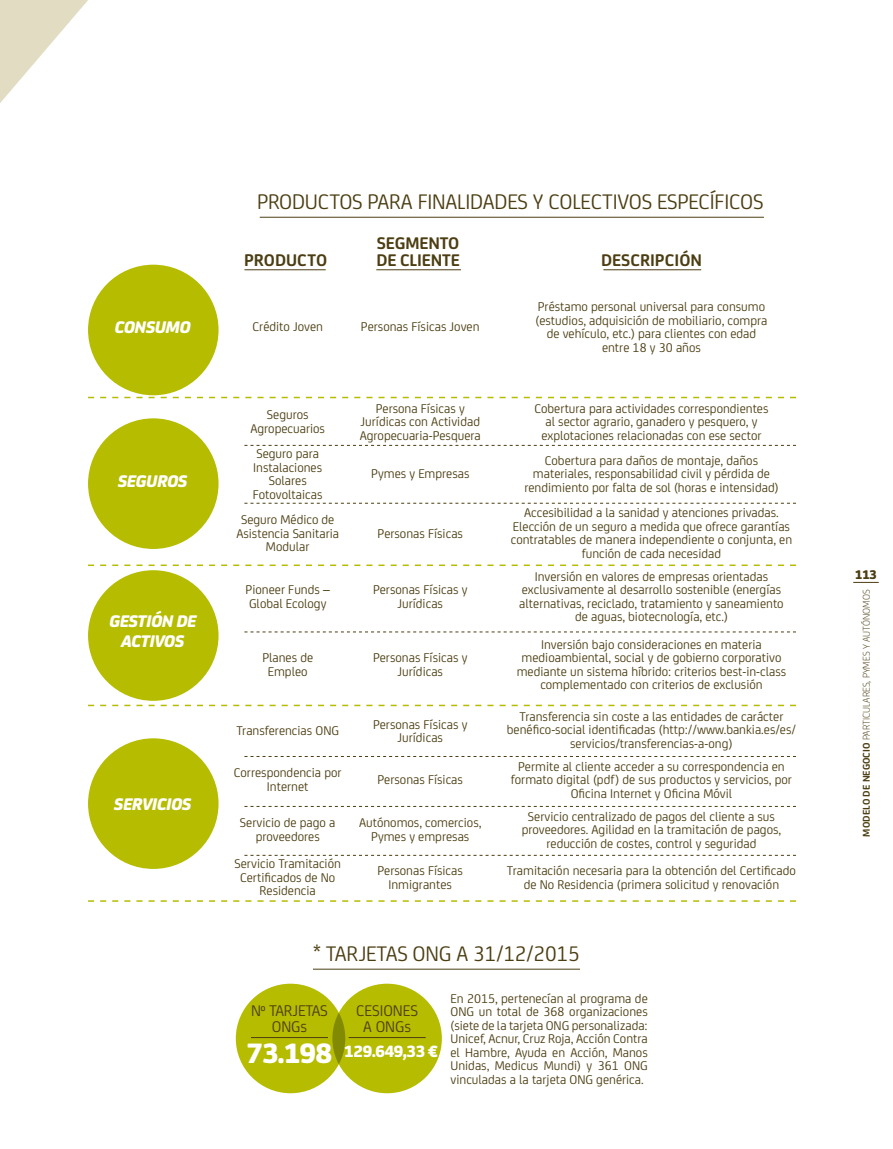
<style>
.page{position:relative;width:893px;height:1149px;background:#fff}
.page>*{position:absolute;margin:0;border:0;box-sizing:border-box;transform-origin:0 0}
.t1{font:800 30px "Bankia";color:#fff}
.t2{font:22.5px "Bankia";letter-spacing:-.01em;color:#4c3e12}
.t3{font:italic 800 18px "Bankia";letter-spacing:-.03em;color:#fff}
.t4{font:700 18px/16.5px "Bankia";letter-spacing:-.01em;color:#4c3e12}
.t5{font:800 17.4px "Bankia";letter-spacing:-.05em;color:#fff}
.t6{font:16.5px/15px "Bankia";color:#4c3e12}
.t7{font:13.5px/13.5px "Bankia";color:#4c3e12;text-align:center}
.t8{font:800 13.5px "Bankia";color:#4c3e12}
.t9{font:300 10.5px "Bankia";color:#4c3e12}
.s1{font-weight:700}
</style>
<div class="page">
<img style="left:0;top:0;width:88px;height:103px">
<svg style="left:853px;top:582px;width:26px;height:1px"></svg>
<hr style="left:260px;top:217px;width:504px;height:1px;background:#4c3e12">
<hr style="left:313px;top:968px;width:267px;height:1px;background:#4c3e12">
<svg style="left:244px;top:445px;width:552px;height:1px"></svg>
<svg style="left:244px;top:502px;width:552px;height:1px"></svg>
<svg style="left:244px;top:631px;width:552px;height:1px"></svg>
<svg style="left:245px;top:805px;width:551px;height:1px"></svg>
<svg style="left:244px;top:854px;width:552px;height:1px"></svg>
<svg style="left:88px;top:564px;width:708px;height:2px"></svg>
<svg style="left:88px;top:704px;width:708px;height:2px"></svg>
<svg style="left:88px;top:900px;width:708px;height:1px"></svg>
<svg style="left:88px;top:396px;width:708px;height:2px"></svg>
<div style="left:88px;top:264px;width:131px;height:131px;background:#b6bc00;border-radius:50%"></div>
<div style="left:88px;top:418px;width:131px;height:131px;background:#b6bc00;border-radius:50%"></div>
<div style="left:88px;top:570px;width:131px;height:130px;background:#b6bc00;border-radius:50%"></div>
<div style="left:88px;top:738px;width:131px;height:130px;background:#b6bc00;border-radius:50%"></div>
<hr style="left:244px;top:269px;width:82px;height:1px;background:#4c3e12">
<hr style="left:376px;top:269px;width:85px;height:1px;background:#4c3e12">
<hr style="left:603px;top:269px;width:98px;height:1px;background:#4c3e12">
<div style="left:236px;top:983px;width:109px;height:109px;background:#b6bc00;border-radius:50%"></div>
<hr style="left:251px;top:1036px;width:77px;height:1px;background:#4c3e12">
<div style="left:332px;top:983px;width:110px;height:109px;background:#b6bc00;border-radius:50%"></div>
<hr style="left:349px;top:1036px;width:77px;height:1px;background:#4c3e12">
<h2 class="t2" style="left:257px;top:185px;width:508px">PRODUCTOS PARA FINALIDADES Y COLECTIVOS ESPECÍFICOS</h2>
<h3 class="t4" style="left:244px;top:250px;width:12px">PROD</h3>
<h3 class="t4" style="left:286px;top:250px;width:22px">UCTO</h3>
<h3 class="t4" style="left:376px;top:234px;width:76px">SEGMENTO<br>DE CLIENTE</h3>
<h3 class="t3" style="left:115px;top:312px;width:53px">CONSUMO</h3>
<p class="t7" style="left:252px;top:319px;width:72px">Crédito Joven</p>
<p class="t7" style="left:361px;top:319px;width:120px">Personas Físicas Joven</p>
<h3 class="t4" style="left:601px;top:250px;width:11px">DESCR</h3>
<h3 class="t4" style="left:650px;top:250px;width:53px">IPCIÓN</h3>
<p class="t7" style="left:536px;top:299px;width:233px">Préstamo personal universal para consumo (estudios, adquisición de mobiliario, compra de vehículo, etc.) para clientes con edad entre 18 y 30 años</p>
<h3 class="t3" style="left:118px;top:466px;width:30px">SEGURO</h3>
<h3 class="t3" style="left:178px;top:466px;width:11px">S</h3>
<h3 class="t3" style="left:109px;top:606px;width:39px">GESTIÓN</h3>
<h3 class="t3" style="left:177px;top:606px;width:22px">DE</h3>
<h3 class="t3" style="left:121px;top:625px;width:29px">ACTIVO</h3>
<h3 class="t3" style="left:175px;top:625px;width:11px">S</h3>
<h3 class="t3" style="left:114px;top:789px;width:79px">SERVICIOS</h3>
<p class="t7" style="left:250px;top:407px;width:76px">Seguros<br>Agropecuarios</p>
<p class="t7" style="left:360px;top:400px;width:123px">Persona Físicas y<br>Jurídicas con Actividad<br>Agropecuaria-Pesquera</p>
<p class="t7" style="left:534px;top:400px;width:235px">Cobertura para actividades correspondientes al sector agrario, ganadero y pesquero, y explotaciones relacionadas con ese sector</p>
<p class="t7" style="left:253px;top:446px;width:71px">Seguro para<br>Instalaciones<br>Solares<br>Fotovoltaicas</p>
<p class="t7" style="left:524px;top:453px;width:256px">Cobertura para daños de montaje, daños materiales, responsabilidad civil y pérdida de rendimiento por falta de sol (horas e intensidad)</p>
<p class="t7" style="left:371px;top:466px;width:100px">Pymes y Empresas</p>
<p class="t7" style="left:236px;top:512px;width:104px">Seguro Médico de<br>Asistencia Sanitaria<br>Modular</p>
<p class="t7" style="left:378px;top:525px;width:87px">Personas Físicas</p>
<p class="t7" style="left:246px;top:582px;width:86px;text-align:left">Pioneer Funds –<br>Global Ecology</p>
<p class="t7" style="left:373px;top:582px;width:96px">Personas Físicas y<br>Jurídicas</p>
<p class="t7" style="left:262px;top:650px;width:52px">Planes de<br>Empleo</p>
<p class="t7" style="left:373px;top:650px;width:96px">Personas Físicas y<br>Jurídicas</p>
<p class="t7" style="left:511px;top:505px;width:283px">Accesibilidad a la sanidad y atenciones privadas.<br>Elección de un seguro a medida que ofrece garantías contratables de manera independiente o conjunta, en función de cada necesidad</p>
<p class="t7" style="left:519px;top:568px;width:266px">Inversión en valores de empresas orientadas exclusivamente al desarrollo sostenible (energías alternativas, reciclado, tratamiento y saneamiento de aguas, biotecnología, etc.)</p>
<p class="t7" style="left:517px;top:636px;width:271px">Inversión bajo consideraciones en materia medioambiental, social y de gobierno corporativo mediante un sistema híbrido: criterios best-in-class complementado con criterios de exclusión</p>
<p class="t7" style="left:236px;top:723px;width:104px">Transferencias ONG</p>
<p class="t7" style="left:373px;top:716px;width:96px">Personas Físicas y<br>Jurídicas</p>
<p class="t7" style="left:507px;top:708px;width:291px">Transferencia sin coste a las entidades de carácter benéfico-social identificadas (http://www.bankia.es/es/ servicios/transferencias-a-ong)</p>
<p class="t7" style="left:234px;top:765px;width:109px">Correspondencia por<br>Internet</p>
<p class="t7" style="left:377px;top:772px;width:87px">Personas Físicas</p>
<p class="t7" style="left:511px;top:758px;width:282px">Permite al cliente acceder a su correspondencia en formato digital (pdf) de sus productos y servicios, por<br>Oficina Internet y Oficina Móvil</p>
<p class="t7" style="left:240px;top:815px;width:97px">Servicio de pago a proveedores</p>
<p class="t7" style="left:359px;top:815px;width:124px">Autónomos, comercios,<br>Pymes y empresas</p>
<p class="t7" style="left:522px;top:808px;width:261px">Servicio centralizado de pagos del cliente a sus proveedores. Agilidad en la tramitación de pagos, reducción de costes, control y seguridad</p>
<p class="t7" style="left:234px;top:856px;width:108px">Servicio Tramitación<br>Certificados de No<br>Residencia</p>
<p class="t7" style="left:377px;top:862px;width:87px">Personas Físicas<br>Inmigrantes</p>
<p class="t7" style="left:507px;top:862px;width:291px">Tramitación necesaria para la obtención del Certificado de No Residencia (primera solicitud y renovación</p>
<h2 class="t2" style="left:313px;top:936px;width:33px">* Tarjetas</h2>
<h2 class="t2" style="left:413px;top:936px;width:169px">ONG a 31/12/2015</h2>
<p class="t6" style="left:272px;top:1002px;width:37px;text-indent:-21px">Nº Tarjetas<br>ONGs</p>
<h1 class="t1" style="left:246px;top:1029px;width:88px">73.198</h1>
<p class="t6" style="left:363px;top:1002px;width:50px;text-indent:-7px">cesiones<br>a ONGs</p>
<p class="t5" style="left:344px;top:1037px;width:95px">129.649,33 €</p>
<p class="t7" style="left:450px;top:990px;width:199px;text-align:justify">En 2015, pertenecían al programa de ONG un total de 368 organizaciones (siete de la tarjeta ONG personalizada:<br>Unicef, Acnur, Cruz Roja, Acción Contra el Hambre, Ayuda en Acción, Manos Unidas, Medicus Mundi) y 361 ONG vinculadas a la tarjeta ONG genérica.</p>
<p class="t8" style="left:855px;top:563px;width:24px">113</p>
<p class="t9" style="left:859px;top:836px;width:248px;rotate:-90deg"><span class="s1">MODELO DE NEGOCIO</span> PARTICULARES, PYMES Y AUTÓNOMOS</p>
</div>
